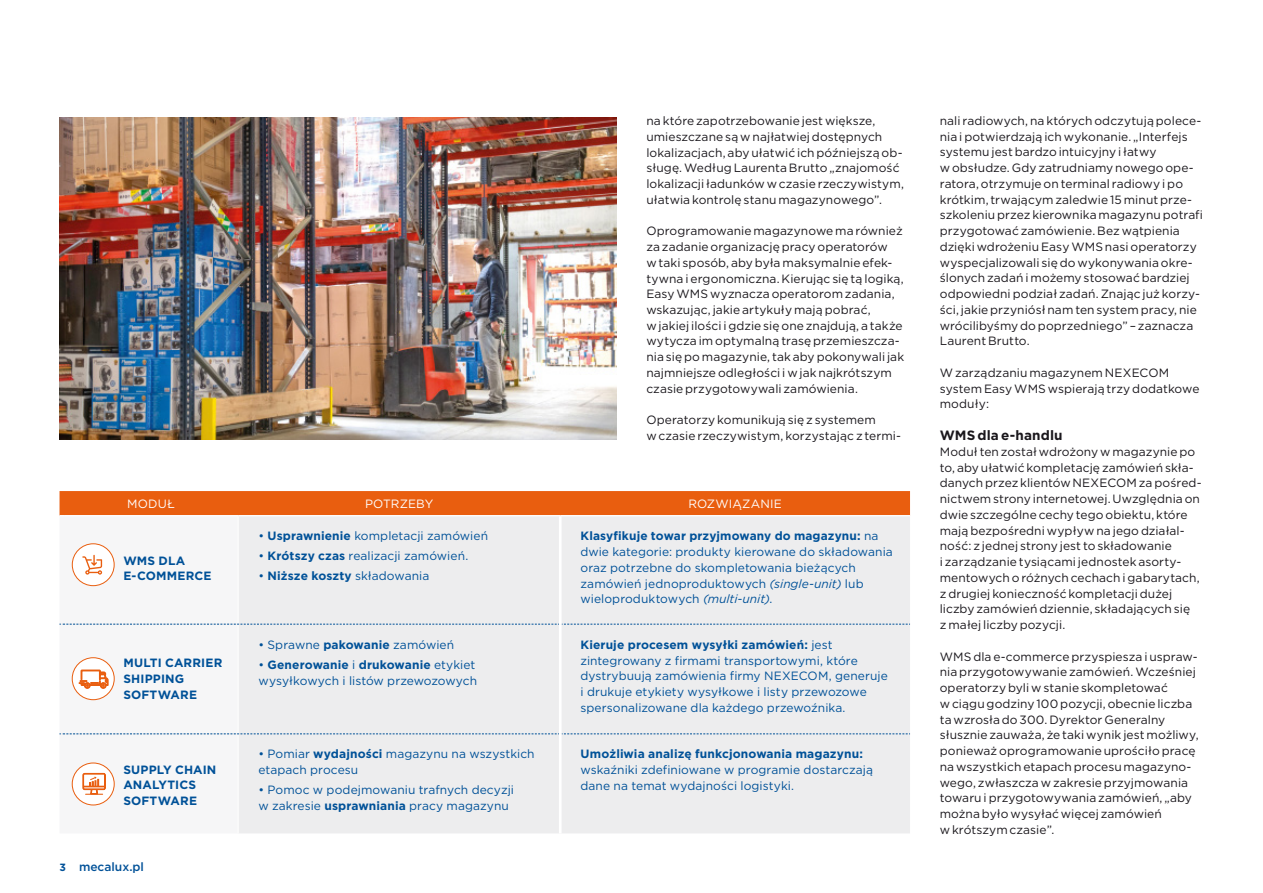
<style>
.page{position:relative;width:1263px;height:893px;background:#fff}
.page>*{position:absolute;margin:0;border:0;box-sizing:border-box;transform-origin:0 0}
.t1{font:700 13.5px "Gotham";letter-spacing:.005em;color:#1a171c}
.t2{font:12px/15.8px "Gotham";letter-spacing:.005em;color:#1a171c}
.t3{font:12px/15.8px "Gotham";letter-spacing:.005em;color:#005198}
.t4{font:700 12px/15.8px "Gotham";letter-spacing:.01em;color:#005198}
.t5{font:12px "Gotham";letter-spacing:.015em;color:#fff}
.t6{font:500 12px "Gotham";color:#005198}
.s1{font-weight:700}
.s2{font-style:italic}
.s3{font-weight:700;font-size:10.5px}
</style>
<div class="page">
<img style="left:60px;top:117px;width:557px;height:323px">
<div style="left:60px;top:543px;width:178px;height:263px;background:#f6f6f7"></div>
<div style="left:239px;top:516px;width:671px;height:317px;background:#ededee"></div>
<svg style="left:60px;top:624px;width:850px;height:1px"></svg>
<svg style="left:60px;top:733px;width:850px;height:1px"></svg>
<div style="left:60px;top:491px;width:850px;height:24px;background:#e95e0f"></div>
<hr style="left:559px;top:516px;width:3px;height:108px;background:#fff">
<hr style="left:559px;top:624px;width:3px;height:110px;background:#fff">
<hr style="left:559px;top:734px;width:3px;height:99px;background:#fff">
<div style="left:72px;top:763px;width:42px;height:42px;background:#fff;border-radius:50%"></div>
<div style="left:72px;top:763px;width:42px;height:42px;border:1px solid #e95e0f;border-radius:50%"></div>
<svg style="left:82px;top:773px;width:24px;height:22px"></svg>
<div style="left:72px;top:544px;width:42px;height:42px;background:#fff;border-radius:50%"></div>
<div style="left:72px;top:543px;width:42px;height:43px;border:1px solid #e95e0f;border-radius:50%"></div>
<svg style="left:82px;top:555px;width:20px;height:20px"></svg>
<div style="left:72px;top:658px;width:42px;height:42px;background:#fff;border-radius:50%"></div>
<div style="left:72px;top:657px;width:42px;height:43px;border:1px solid #e95e0f;border-radius:50%"></div>
<svg style="left:79px;top:670px;width:29px;height:19px"></svg>
<p class="t2" style="left:646px;top:113px;width:259px">na które zapotrzebowanie jest większe, umieszczane są w najłatwiej dostępnych lokalizacjach, aby ułatwić ich późniejszą ob&shy;sługę. Według Laurenta Brutto „znajomość lokalizacji ładunków w czasie rzeczywistym, ułatwia kontrolę stanu magazynowego”.</p>
<p class="t2" style="left:646px;top:223px;width:259px">Oprogramowanie magazynowe ma również za zadanie organizację pracy operatorów<br>w taki sposób, aby była maksymalnie efek&shy;tywna i ergonomiczna. Kierując się tą logiką, Easy WMS wyznacza operatorom zadania, wskazując, jakie artykuły mają pobrać,<br>w jakiej ilości i gdzie się one znajdują, a także wytycza im optymalną trasę przemieszcza&shy;nia się po magazynie, tak aby pokonywali jak najmniejsze odległości i w jak najkrótszym czasie przygotowywali zamówienia.</p>
<p class="t2" style="left:646px;top:412px;width:256px">Operatorzy komunikują się z systemem<br>w czasie rzeczywistym, korzystając z termi-</p>
<p class="t5" style="left:127px;top:496px;width:49px">MODUŁ</p>
<p class="t5" style="left:365px;top:496px;width:70px">POTRZEBY</p>
<p class="t5" style="left:688px;top:496px;width:95px">ROZWIĄZANIE</p>
<p class="t3" style="left:258px;top:528px;width:231px">• <span class="s1">Usprawnienie</span> kompletacji zamówień</p>
<p class="t3" style="left:258px;top:548px;width:211px">• <span class="s1">Krótszy czas</span> realizacji zamówień.</p>
<p class="t3" style="left:258px;top:568px;width:172px">• <span class="s1">Niższe koszty</span> składowania</p>
<p class="t3" style="left:580px;top:528px;width:314px"><span class="s1">Klasyfikuje towar przyjmowany do magazynu:</span> na dwie kategorie: produkty kierowane do składowania oraz potrzebne do skompletowania bieżących zamówień jednoproduktowych <span class="s2">(single-unit)</span> lub wieloproduktowych <span class="s2">(multi-unit)</span>.</p>
<p class="t4" style="left:123px;top:552px;width:90px">WMS DLA<br>E-COMMERCE</p>
<p class="t4" style="left:123px;top:655px;width:101px">MULTI CARRIER<br>SHIPPING<br>SOFTWARE</p>
<p class="t4" style="left:123px;top:761px;width:95px">SUPPLY CHAIN<br>ANALYTICS<br>SOFTWARE</p>
<p class="t6" style="left:60px;top:859px;width:86px"><span class="s3">3</span> mecalux.pl</p>
<p class="t3" style="left:258px;top:636px;width:197px">• Sprawne <span class="s1">pakowanie</span> zamówień</p>
<p class="t3" style="left:258px;top:656px;width:220px">• <span class="s1">Generowanie</span> i <span class="s1">drukowanie</span> etykiet wysyłkowych i listów przewozowych</p>
<p class="t3" style="left:258px;top:746px;width:278px">• Pomiar <span class="s1">wydajności</span> magazynu na wszystkich etapach procesu</p>
<p class="t3" style="left:258px;top:782px;width:257px">• Pomoc w podejmowaniu trafnych decyzji w zakresie <span class="s1">usprawniania</span> pracy magazynu</p>
<p class="t3" style="left:580px;top:636px;width:309px"><span class="s1">Kieruje procesem wysyłki zamówień:</span> jest zintegrowany z firmami transportowymi, które dystrybuują zamówienia firmy NEXECOM, generuje i drukuje etykiety wysyłkowe i listy przewozowe spersonalizowane dla każdego przewoźnika.</p>
<p class="t4" style="left:580px;top:746px;width:284px">Umożliwia analizę funkcjonowania magazynu:</p>
<p class="t3" style="left:580px;top:762px;width:294px">wskaźniki zdefiniowane w programie dostarczają dane na temat wydajności logistyki.</p>
<p class="t2" style="left:940px;top:113px;width:265px">nali radiowych, na których odczytują polece&shy;nia i potwierdzają ich wykonanie. „Interfejs systemu jest bardzo intuicyjny i łatwy<br>w obsłudze. Gdy zatrudniamy nowego ope&shy;ratora, otrzymuje on terminal radiowy i po krótkim, trwającym zaledwie 15 minut prze&shy;szkoleniu przez kierownika magazynu potrafi przygotować zamówienie. Bez wątpienia dzięki wdrożeniu Easy WMS nasi operatorzy wyspecjalizowali się do wykonywania okre&shy;ślonych zadań i możemy stosować bardziej odpowiedni podział zadań. Znając już korzy&shy;ści, jakie przyniósł nam ten system pracy, nie wrócilibyśmy do poprzedniego” – zaznacza Laurent Brutto.</p>
<p class="t2" style="left:940px;top:364px;width:261px">W zarządzaniu magazynem NEXECOM system Easy WMS wspierają trzy dodatkowe moduły:</p>
<p class="t1" style="left:940px;top:426px;width:124px">WMS dla e-handlu</p>
<p class="t2" style="left:940px;top:443px;width:263px">Moduł ten został wdrożony w magazynie po to, aby ułatwić kompletację zamówień skła&shy;danych przez klientów NEXECOM za pośred&shy;nictwem strony internetowej. Uwzględnia on dwie szczególne cechy tego obiektu, które mają bezpośredni wypływ na jego działal&shy;ność: z jednej strony jest to składowanie<br>i zarządzanie tysiącami jednostek asorty&shy;mentowych o różnych cechach i gabarytach, z drugiej konieczność kompletacji dużej liczby zamówień dziennie, składających się<br>z małej liczby pozycji.</p>
<p class="t2" style="left:940px;top:648px;width:260px">WMS dla e-commerce przyspiesza i uspraw&shy;nia przygotowywanie zamówień. Wcześniej operatorzy byli w stanie skompletować<br>w ciągu godziny 100 pozycji, obecnie liczba ta wzrosła do 300. Dyrektor Generalny słusznie zauważa, że taki wynik jest możliwy, ponieważ oprogramowanie uprościło pracę na wszystkich etapach procesu magazyno&shy;wego, zwłaszcza w zakresie przyjmowania towaru i przygotowywania zamówień, „aby można było wysyłać więcej zamówień<br>w krótszym czasie”.</p>
</div>
